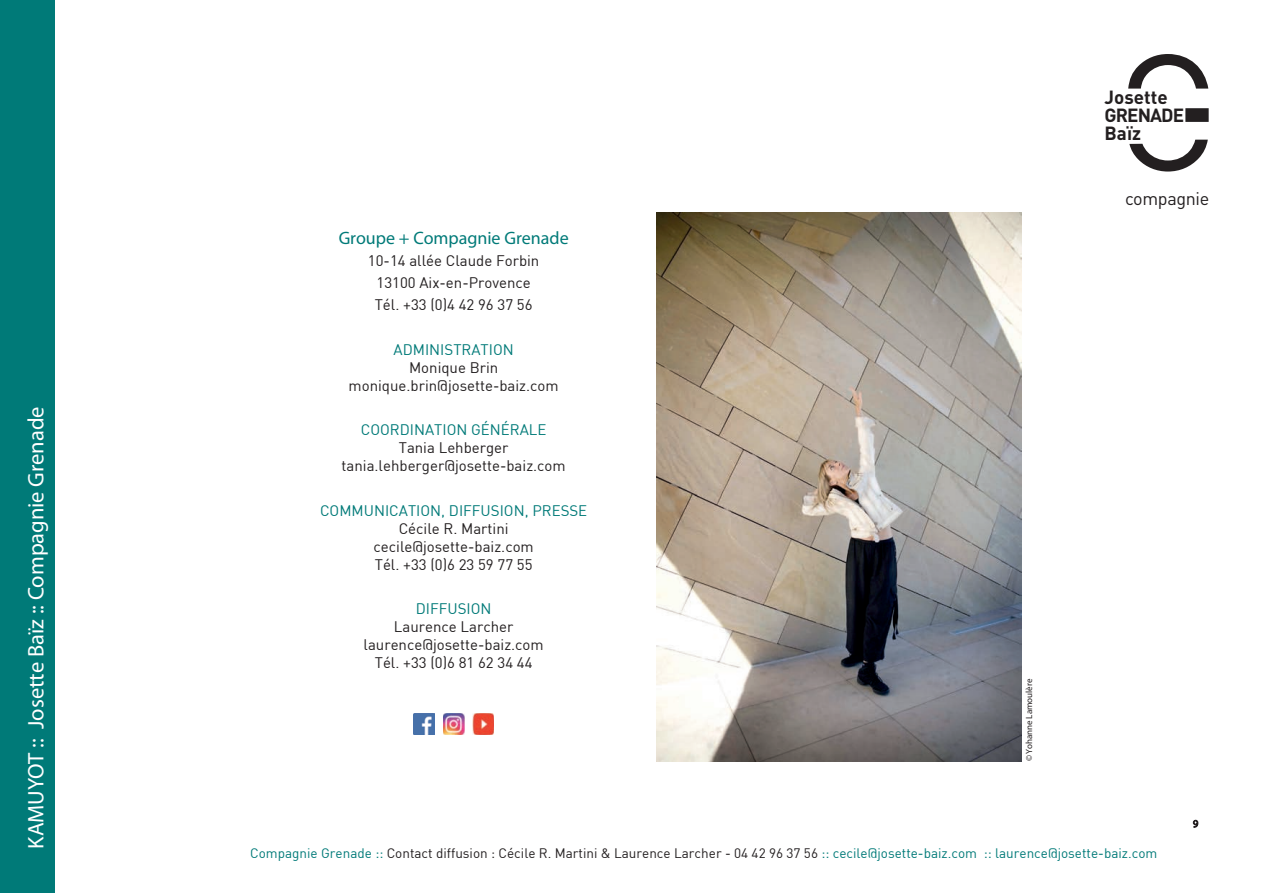
<style>
.page{position:relative;width:1263px;height:893px;background:#fff}
.page>*{position:absolute;margin:0;border:0;box-sizing:border-box;transform-origin:0 0}
.t1{font:22.5px "Myriad Pro";color:#fff}
.t2{font:700 18.9px/17.9px "DIN";color:#231f20}
.t3{font:18px "Myriad Pro";color:#007a78}
.t4{font:18px "DIN";letter-spacing:-.02em;color:#231f20}
.t5{font:15px/18px "DIN";color:#231f20;text-align:center}
.t6{font:15px "DIN";color:#007a78}
.t7{font:13.5px "DIN";color:#007a78}
.t8{font:9px "Myriad Pro";color:#231f20}
.s1{color:#231f20}
</style>
<div class="page">
<div style="left:0;top:0;width:54px;height:893px;background:#007a78"></div>
<svg style="left:1129px;top:140px;width:79px;height:32px"></svg>
<svg style="left:1185px;top:108px;width:24px;height:14px"></svg>
<svg style="left:1128px;top:54px;width:80px;height:35px"></svg>
<svg style="left:1193px;top:820px;width:5px;height:8px"></svg>
<img style="left:657px;top:213px;width:365px;height:548px">
<img style="left:414px;top:713px;width:21px;height:22px">
<img style="left:443px;top:713px;width:21px;height:22px">
<img style="left:473px;top:713px;width:21px;height:22px">
<h1 class="t1" style="left:22px;top:849px;width:444px;rotate:-90deg">KAMUYOT :: Josette Baïz :: Compagnie Grenade</h1>
<p class="t2" style="left:1104px;top:88px;width:81px">Josette<br>GRENADE<br>Baïz</p>
<p class="t3" style="left:339px;top:226px;width:231px">Groupe + Compagnie Grenade</p>
<p class="t5" style="left:368px;top:249px;width:173px;line-height:22.2px">10-14 allée Claude Forbin<br>13100 Aix-en-Provence<br>Tél. +33 (0)4 42 96 37 56</p>
<p class="t6" style="left:394px;top:340px;width:122px">ADMINISTRATION</p>
<p class="t5" style="left:349px;top:358px;width:212px">Monique Brin monique.brin@josette-baiz.com</p>
<p class="t6" style="left:361px;top:421px;width:187px">COORDINATION GÉNÉRALE</p>
<p class="t5" style="left:342px;top:439px;width:226px">Tania Lehberger tania.lehberger@josette-baiz.com</p>
<p class="t6" style="left:320px;top:501px;width:269px">COMMUNICATION, DIFFUSION, PRESSE</p>
<p class="t5" style="left:374px;top:519px;width:162px">Cécile R. Martini cecile@josette-baiz.com<br>Tél. +33 (0)6 23 59 77 55</p>
<p class="t6" style="left:416px;top:600px;width:77px">DIFFUSION</p>
<p class="t5" style="left:364px;top:618px;width:182px">Laurence Larcher laurence@josette-baiz.com<br>Tél. +33 (0)6 81 62 34 44</p>
<p class="t4" style="left:1125px;top:187px;width:86px">compagnie</p>
<p class="t8" style="left:1023px;top:761px;width:84px;rotate:-90deg">© Yohanne Lamoulère</p>
<p class="t7" style="left:250px;top:845px;width:909px">Compagnie Grenade :: <span class="s1">Contact diffusion : Cécile R. Martini &amp; Laurence Larcher - 04 42 96 37 56</span> :: cecile@josette-baiz.com :: laurence@josette-baiz.com</p>
</div>
